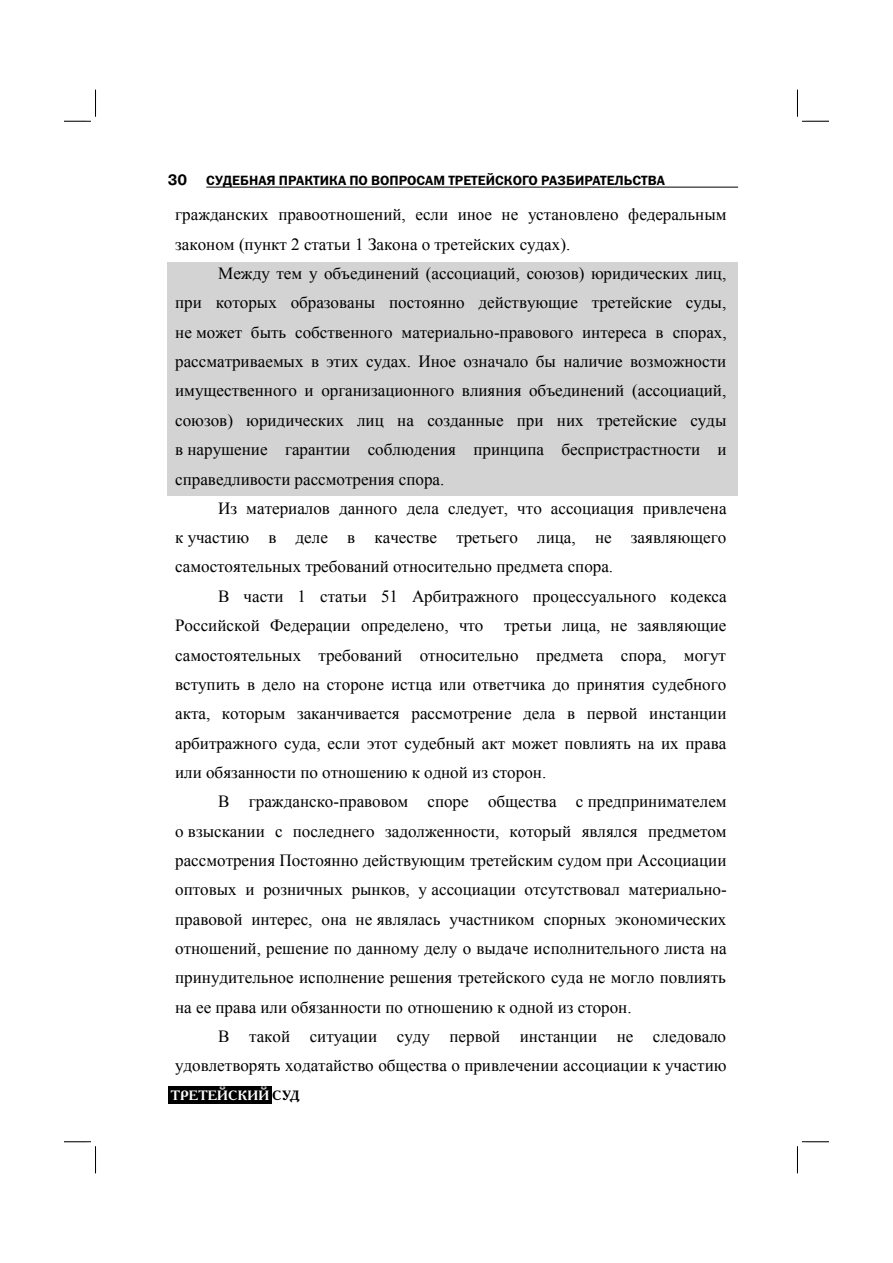
<style>
.page{position:relative;width:893px;height:1263px;background:#fff}
.page>*{position:absolute;margin:0;border:0;box-sizing:border-box;transform-origin:0 0}
.t1{font:17.1px/29.4px "Times New Roman";color:#000;text-align:justify}
.t2{font:700 15px "Pragmatica C";color:#000}
.t3{font:13.5px "Franklin Gothic Demi C";color:#000}
.t4{font:700 13.5px "Academy C";color:#fff}
.s1{color:#000}
</style>
<div class="page">
<div style="left:168px;top:1086px;width:103px;height:18px;background:#000"></div>
<hr style="left:206px;top:187px;width:532px;height:1px;background:#000">
<div style="left:168px;top:262px;width:569px;height:233px;background:#d3d3d3"></div>
<svg style="left:64px;top:90px;width:32px;height:32px"></svg>
<svg style="left:64px;top:1141px;width:32px;height:32px"></svg>
<svg style="left:797px;top:90px;width:32px;height:32px"></svg>
<svg style="left:797px;top:1141px;width:32px;height:32px"></svg>
<p class="t2" style="left:168px;top:174px;width:21px">30</p>
<p class="t3" style="left:206px;top:176px;width:460px">СУДЕБНАЯ ПРАКТИКА ПО ВОПРОСАМ ТРЕТЕЙСКОГО РАЗБИРАТЕЛЬСТВА</p>
<p class="t1" style="left:175px;top:200px;width:553px">гражданских правоотношений, если иное не установлено федеральным законом (пункт 2 статьи 1 Закона о третейских судах).</p>
<p class="t1" style="left:175px;top:259px;width:553px;text-indent:43px">Между тем у объединений (ассоциаций, союзов) юридических лиц, при которых образованы постоянно действующие третейские суды, не может быть собственного материально-правового интереса в спорах, рассматриваемых в этих судах. Иное означало бы наличие возможности имущественного и организационного влияния объединений (ассоциаций, союзов) юридических лиц на созданные при них третейские суды в нарушение гарантии соблюдения принципа беспристрастности и справедливости рассмотрения спора.</p>
<p class="t1" style="left:175px;top:493px;width:553px;text-indent:43px">Из материалов данного дела следует, что ассоциация привлечена к участию в деле в качестве третьего лица, не заявляющего самостоятельных требований относительно предмета спора.</p>
<p class="t1" style="left:175px;top:581px;width:553px;text-indent:43px">В части 1 статьи 51 Арбитражного процессуального кодекса Российской Федерации определено, что третьи лица, не заявляющие самостоятельных требований относительно предмета спора, могут вступить в дело на стороне истца или ответчика до принятия судебного акта, которым заканчивается рассмотрение дела в первой инстанции арбитражного суда, если этот судебный акт может повлиять на их права или обязанности по отношению к одной из сторон.</p>
<p class="t1" style="left:175px;top:787px;width:553px;text-indent:43px">В гражданско-правовом споре общества с предпринимателем о взыскании с последнего задолженности, который являлся предметом рассмотрения Постоянно действующим третейским судом при Ассоциации оптовых и розничных рынков, у ассоциации отсутствовал материально&shy;правовой интерес, она не являлась участником спорных экономических отношений, решение по данному делу о выдаче исполнительного листа на принудительное исполнение решения третейского суда не могло повлиять на ее права или обязанности по отношению к одной из сторон.</p>
<p class="t1" style="left:175px;top:1022px;width:553px;text-align:right">В такой ситуации суду первой инстанции не следовало удовлетворять ходатайство общества о привлечении ассоциации к участию</p>
<p class="t4" style="left:171px;top:1091px;width:130px">ТРЕТЕЙСКИЙ <span class="s1">СУД</span></p>
</div>
